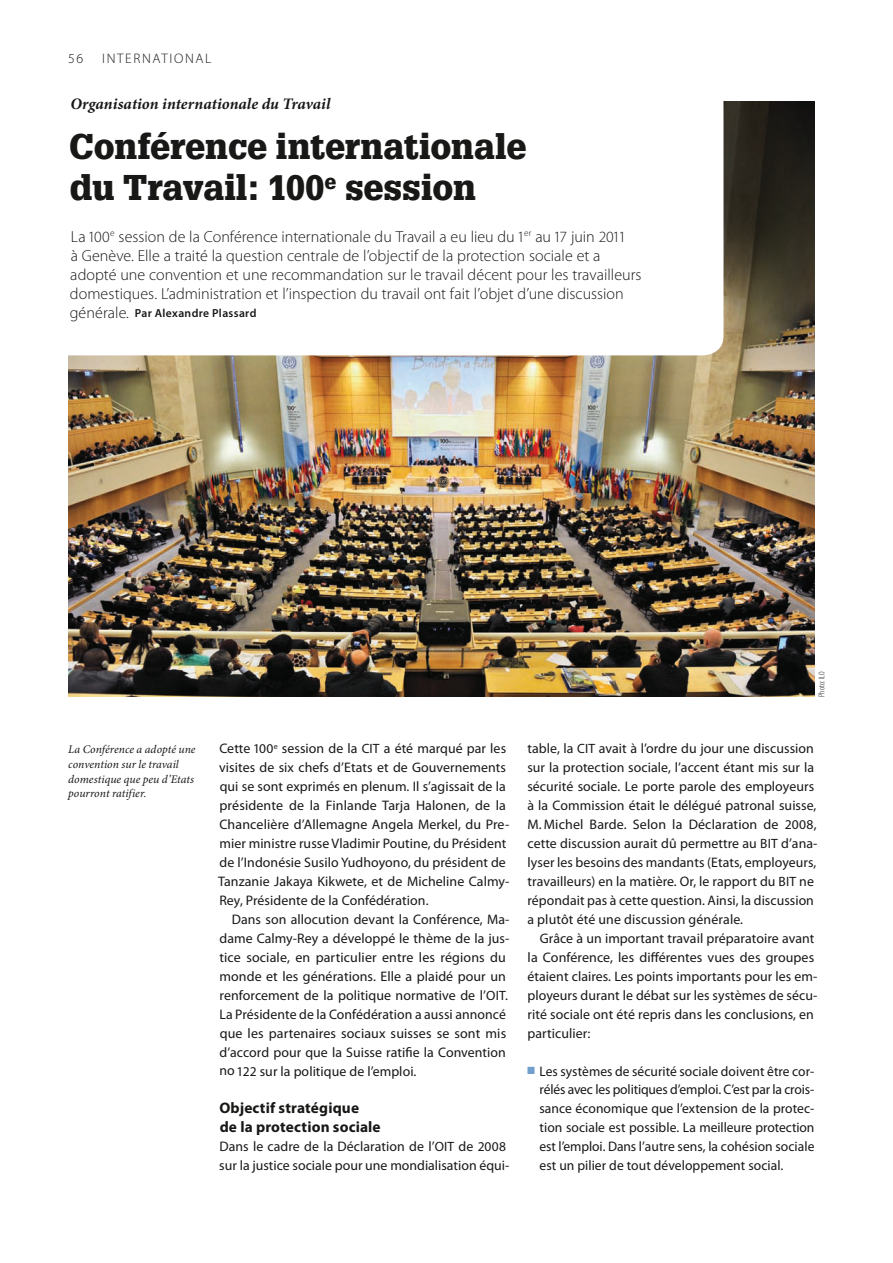
<style>
.page{position:relative;width:893px;height:1263px;background:#fff}
.page>*{position:absolute;margin:0;border:0;box-sizing:border-box;transform-origin:0 0}
.t1{font:900 34.95px/40.8px "Glypha LT Std";color:#181817}
.t2{font:300 16.05px/18.9px "Myriad Pro";color:#181817}
.t3{font:italic 700 16.05px "Minion Pro";letter-spacing:.005em;color:#181817}
.t4{font:700 15.3px/18.9px "Myriad Pro";letter-spacing:.01em;color:#181817}
.t5{font:13.8px/18.9px "Myriad Pro";letter-spacing:.005em;color:#181817}
.t6{font:300 13.8px "Myriad Pro";letter-spacing:.12em;color:#181817}
.t7{font:italic 11.7px/14.5px "Minion Pro";letter-spacing:.005em;color:#181817}
.t8{font:600 11.7px "Myriad Pro";letter-spacing:.03em;color:#181817}
.t9{font:300 condensed 8.7px "Myriad Pro";letter-spacing:.01em;color:#181817}
.s1{font-size:34.65px}
.s2{font-size:15.6px}
.s3{font-weight:300;font-size:16.05px}
.s4{font-size:8.4px}
.s5{font-size:13.5px}
.s6{font-family:"Guifxv 2 Transports";font-size:10.2px;color:#719fcd}
</style>
<div class="page">
<img style="left:68px;top:101px;width:746px;height:595px">
<div style="left:0;top:63px;width:723px;height:292px;background:#fff;border-radius:20px"></div>
<p class="t6" style="left:68px;top:53px;width:16px">56</p>
<p class="t6" style="left:102px;top:53px;width:111px">INTERNATIONAL</p>
<p class="t3" style="left:70px;top:97px;width:261px">Organisation internationale du Travail</p>
<h1 class="t1" style="left:69px;top:129px;width:458px">Conférence internationale du Travail : <span class="s1">100</span><sup>e</sup> session</h1>
<p class="t2" style="left:70px;top:228px;width:573px">La <span class="s2">100</span><sup>e</sup> session de la Conférence internationale du Travail a eu lieu du <span class="s2">1</span><sup>er</sup> au <span class="s2">17</span> juin <span class="s2">2011<br></span>à Genève. Elle a traité la question centrale de l’objectif de la protection sociale et a adopté une convention et une recommandation sur le travail décent pour les travailleurs domestiques. L’administration et l’inspection du travail ont fait l’objet d’une discussion</p>
<p class="t8" style="left:70px;top:309px;width:188px"><span class="s3">générale.</span> Par Alexandre Plassard</p>
<p class="t9" style="left:818px;top:697px;width:27px;rotate:-90deg">Photo: <span class="s4">ILO</span></p>
<p class="t7" style="left:68px;top:743px;width:129px">La Conférence a adopté une convention sur le travail domestique que peu d’Etats pourront ratifier.</p>
<p class="t5" style="left:218px;top:740px;width:293px">Cette <span class="s5">100</span><sup>e</sup> session de la <span class="s5">CIT</span> a été marqué par les visites de six chefs d’Etats et de Gouvernements qui se sont exprimés en plenum. Il s’agissait de la présidente de la Finlande Tarja Halonen, de la Chancelière d’Allemagne Angela Merkel, du Pre&shy;mier ministre russe Vladimir Poutine, du Président de l’Indonésie Susilo Yudhoyono, du président de Tanzanie Jakaya Kikwete, et de Micheline Calmy-Rey, Présidente de la Confédération.</p>
<p class="t5" style="left:219px;top:911px;width:291px;text-indent:12px">Dans son allocution devant la Conférence, Ma&shy;dame Calmy-Rey a développé le thème de la jus&shy;tice sociale, en particulier entre les régions du monde et les générations. Elle a plaidé pour un renforcement de la politique normative de l’<span class="s5">OIT</span>.<br>La Présidente de la Confédération a aussi annoncé que les partenaires sociaux suisses se sont mis d’accord pour que la Suisse ratifie la Convention no <span class="s5">122</span> sur la politique de l’emploi.</p>
<p class="t4" style="left:219px;top:1100px;width:163px">Objectif stratégique<br>de la protection sociale</p>
<p class="t5" style="left:219px;top:1138px;width:291px">Dans le cadre de la Déclaration de l’<span class="s5">OIT</span> de <span class="s5">2008 </span>sur la justice sociale pour une mondialisation équi-</p>
<p class="t5" style="left:527px;top:740px;width:291px">table, la <span class="s5">CIT</span> avait à l’ordre du jour une discussion sur la protection sociale, l’accent étant mis sur la sécurité sociale. Le porte parole des employeurs à la Commission était le délégué patronal suisse, M. Michel Barde. Selon la Déclaration de <span class="s5">2008</span>, cette discussion aurait dû permettre au <span class="s5">BIT</span> d’ana&shy;lyser les besoins des mandants (Etats, employeurs, travailleurs) en la matière. Or, le rapport du <span class="s5">BIT</span> ne répondait pas à cette question. Ainsi, la discussion a plutôt été une discussion générale.</p>
<p class="t5" style="left:527px;top:930px;width:291px;text-indent:12px">Grâce à un important travail préparatoire avant la Conférence, les différentes vues des groupes étaient claires. Les points importants pour les em&shy;ployeurs durant le débat sur les systèmes de sécu&shy;rité soci ale ont été repris dans les conclusions, en particulier:</p>
<p class="t5" style="left:539px;top:1062px;width:276px;text-align:justify;text-indent:-12px"><span class="s6">-</span> Les systèmes de sécurité sociale doivent être cor&shy;rélés avec les politiques d’emploi. C’est par la crois&shy;sance économique que l’extension de la protec&shy;tion sociale est possible. La meilleure protection est l’emploi. Dans l’autre sens, la cohésion sociale est un pilier de tout développement social.</p>
</div>
